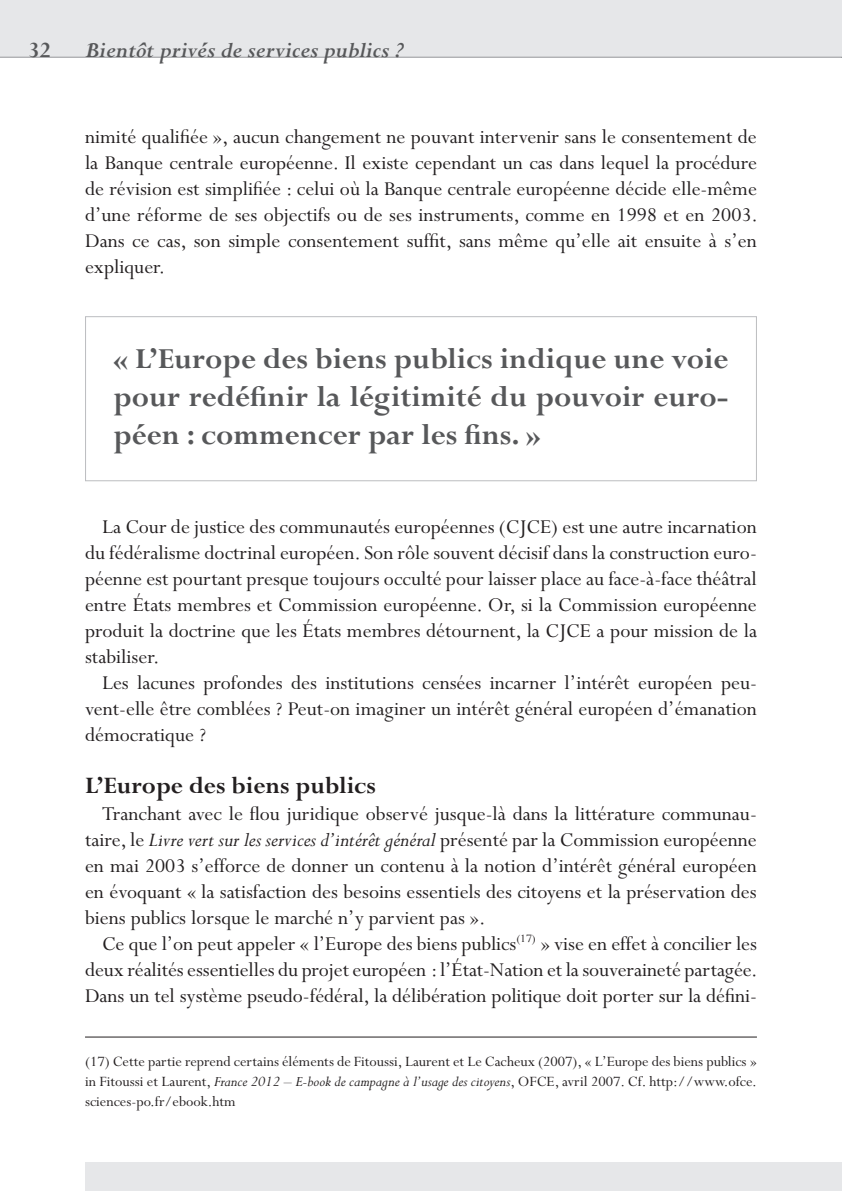
<style>
.page{position:relative;width:842px;height:1191px;background:#fff}
.page>*{position:absolute;margin:0;border:0;box-sizing:border-box;transform-origin:0 0}
.t1{font:700 32px/38.4px "Perpetua";color:#57585a;text-align:justify}
.t2{font:700 26px "Perpetua";color:#231f20}
.t3{font:italic 700 24px "Perpetua";color:#57585a}
.t4{font:700 24px "Perpetua";color:#57585a}
.t5{font:22px/26px "Perpetua";color:#231f20;text-align:justify}
.t6{font:16px/20px "Perpetua";color:#231f20;text-align:justify}
.s1{font-style:italic}
</style>
<div class="page">
<div style="left:0;top:0;width:842px;height:57px;background:#e6e7e9"></div>
<div style="left:85px;top:1162px;width:757px;height:29px;background:#e6e7e9"></div>
<hr style="left:0;top:57px;width:842px;height:1px;background:#939598">
<div style="left:85px;top:316px;width:672px;height:165px;border:1px solid #bcbdc0"></div>
<hr style="left:85px;top:1036px;width:672px;height:1px;background:#231f20">
<p class="t4" style="left:28px;top:38px;width:23px">32</p>
<p class="t3" style="left:85px;top:37px;width:320px">Bientôt privés de services publics ?</p>
<p class="t5" style="left:85px;top:125px;width:674px">nimité qualifiée », aucun changement ne pouvant intervenir sans le consentement de la Banque centrale européenne. Il existe cependant un cas dans lequel la procédure de révision est simplifiée : celui où la Banque centrale européenne décide elle-même d’une réforme de ses objectifs ou de ses instruments, comme en 1998 et en 2003.<br>Dans ce cas, son simple consentement suffit, sans même qu’elle ait ensuite à s’en expliquer.</p>
<h1 class="t1" style="left:113px;top:340px;width:617px">« L’Europe des biens publics indique une voie pour redéfinir la légitimité du pouvoir euro&shy;péen : commencer par les fins. »</h1>
<p class="t5" style="left:85px;top:515px;width:673px;text-indent:17px">La Cour de justice des communautés européennes (CJCE) est une autre incarnation du fédéralisme doctrinal européen. Son rôle souvent décisif dans la construction euro&shy;péenne est pourtant presque toujours occulté pour laisser place au face-à-face théâtral entre États membres et Commission européenne. Or, si la Commission européenne produit la doctrine que les États membres détournent, la CJCE a pour mission de la stabiliser.</p>
<p class="t5" style="left:85px;top:671px;width:673px;text-indent:17px">Les lacunes profondes des institutions censées incarner l’intérêt européen peu&shy;vent-elle être comblées ? Peut-on imaginer un intérêt général européen d’émanation démocratique ?</p>
<p class="t2" style="left:85px;top:772px;width:292px">L’Europe des biens publics</p>
<p class="t5" style="left:85px;top:801px;width:673px;text-indent:17px">Tranchant avec le flou juridique observé jusque-là dans la littérature communau&shy;taire, le <span class="s1">Livre vert sur les services d’intérêt général</span> présenté par la Commission européenne en mai 2003 s’efforce de donner un contenu à la notion d’intérêt général européen en évoquant « la satisfaction des besoins essentiels des citoyens et la préservation des biens publics lorsque le marché n’y parvient pas ».</p>
<p class="t5" style="left:85px;top:931px;width:674px;text-indent:17px">Ce que l’on peut appeler « l’Europe des biens publics<sup>(17)</sup> » vise en effet à concilier les deux réalités essentielles du projet européen : l’État-Nation et la souveraineté partagée.<br>Dans un tel système pseudo-fédéral, la délibération politique doit porter sur la défini-</p>
<p class="t6" style="left:85px;top:1051px;width:673px">(17) Cette partie reprend certains éléments de Fitoussi, Laurent et Le Cacheux (2007), « L’Europe des biens publics » in Fitoussi et Laurent, <span class="s1">France 2012 – E-book de campagne à l’usage des citoyens</span>, OFCE, avril 2007. Cf. http://www.ofce. sciences-po.fr/ebook.htm</p>
</div>
